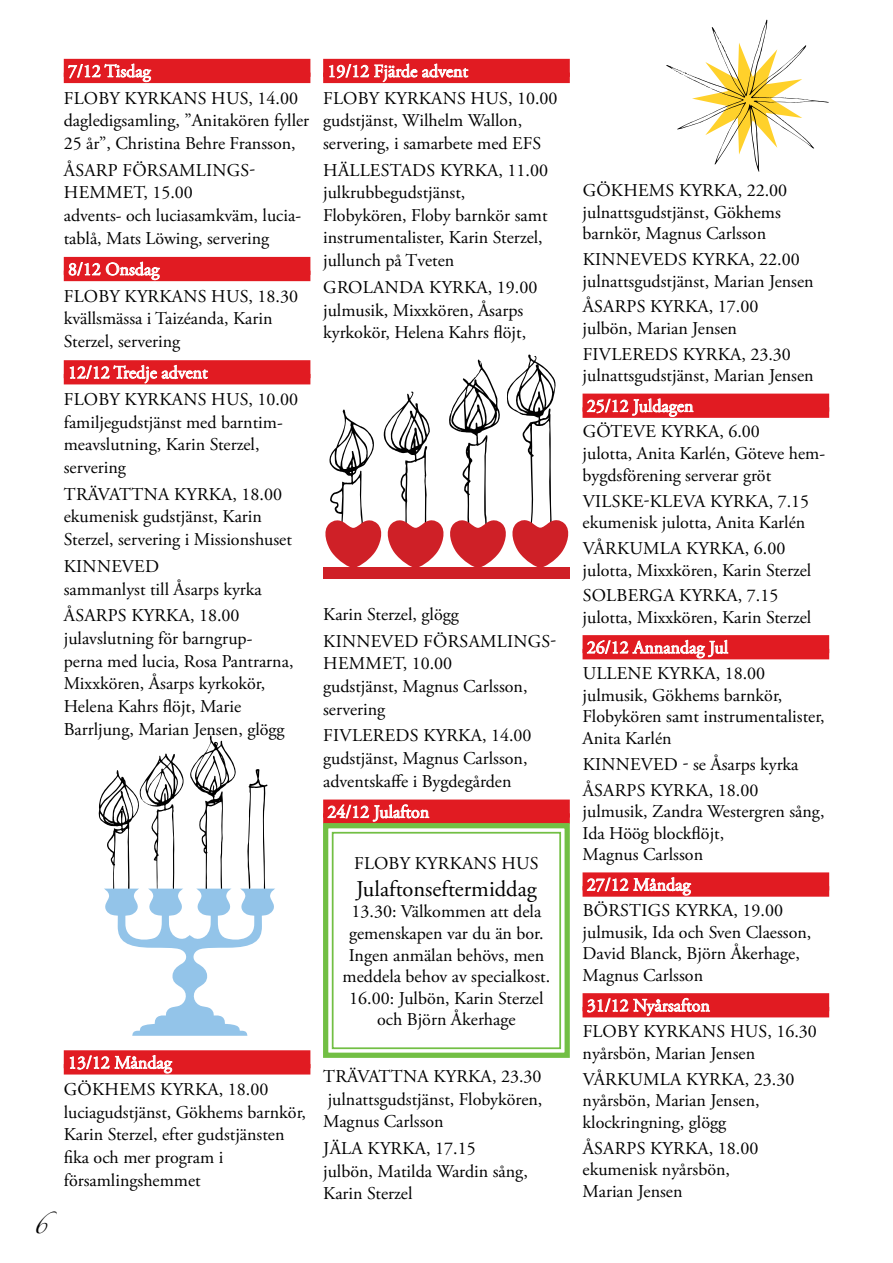
<style>
.page{position:relative;width:893px;height:1263px;background:#fff}
.page>*{position:absolute;margin:0;border:0;box-sizing:border-box;transform-origin:0 0}
.t1{font:22.5px "Adobe Garamond Pro";color:#000}
.t2{font:18px/22.6px "Adobe Garamond Pro";letter-spacing:.015em;color:#000}
.t3{font:18px "Adobe Garamond Pro";color:#fff}
.t4{font:18px/21.6px "Adobe Garamond Pro";letter-spacing:-.01em;color:#000;text-align:center}
.t5{font:18px/21.6px "Adobe Garamond Pro";letter-spacing:-.02em;color:#000}
.t6{font:18px "Zapfino";color:#000}
</style>
<div class="page">
<div style="left:64px;top:59px;width:246px;height:18px;background:#e11b22"></div>
<div style="left:64px;top:73px;width:246px;height:10px;background:#e11b22"></div>
<div style="left:64px;top:257px;width:246px;height:18px;background:#e11b22"></div>
<div style="left:64px;top:271px;width:246px;height:10px;background:#e11b22"></div>
<div style="left:64px;top:360px;width:246px;height:18px;background:#e11b22"></div>
<div style="left:64px;top:374px;width:246px;height:10px;background:#e11b22"></div>
<div style="left:64px;top:1050px;width:246px;height:18px;background:#e11b22"></div>
<div style="left:64px;top:1064px;width:246px;height:10px;background:#e11b22"></div>
<svg style="left:68px;top:63px;width:84px;height:19px"></svg>
<svg style="left:68px;top:261px;width:92px;height:19px"></svg>
<svg style="left:69px;top:365px;width:139px;height:19px"></svg>
<svg style="left:69px;top:1055px;width:104px;height:19px"></svg>
<div style="left:323px;top:59px;width:247px;height:18px;background:#e11b22"></div>
<div style="left:323px;top:73px;width:247px;height:10px;background:#e11b22"></div>
<div style="left:323px;top:799px;width:247px;height:18px;background:#e11b22"></div>
<div style="left:323px;top:813px;width:247px;height:11px;background:#e11b22"></div>
<svg style="left:329px;top:63px;width:140px;height:19px"></svg>
<svg style="left:327px;top:804px;width:103px;height:16px"></svg>
<div style="left:583px;top:394px;width:246px;height:18px;background:#e11b22"></div>
<div style="left:583px;top:407px;width:246px;height:11px;background:#e11b22"></div>
<div style="left:583px;top:635px;width:246px;height:18px;background:#e11b22"></div>
<div style="left:583px;top:649px;width:246px;height:10px;background:#e11b22"></div>
<div style="left:583px;top:872px;width:246px;height:18px;background:#e11b22"></div>
<div style="left:583px;top:886px;width:246px;height:11px;background:#e11b22"></div>
<div style="left:583px;top:993px;width:246px;height:18px;background:#e11b22"></div>
<div style="left:583px;top:1007px;width:246px;height:10px;background:#e11b22"></div>
<svg style="left:586px;top:398px;width:108px;height:19px"></svg>
<svg style="left:586px;top:639px;width:143px;height:20px"></svg>
<svg style="left:586px;top:877px;width:105px;height:19px"></svg>
<svg style="left:587px;top:997px;width:123px;height:19px"></svg>
<svg style="left:99px;top:735px;width:176px;height:301px"></svg>
<svg style="left:325px;top:355px;width:244px;height:212px"></svg>
<div style="left:323px;top:567px;width:247px;height:12px;background:#cf2027"></div>
<svg style="left:666px;top:19px;width:163px;height:153px"></svg>
<svg style="left:323px;top:820px;width:247px;height:238px"></svg>
<div style="left:332px;top:832px;width:229px;height:217px;border:2px solid #72bf44"></div>
<p class="t3" style="left:68px;top:60px;width:84px">7/12 Tisdag</p>
<p class="t2" style="left:64px;top:87px;width:247px">FLOBY KYRKANS HUS, 14.00 dagledigsamling, ”Anitakören fyller<br>25 år”, Christina Behre Fransson,</p>
<p class="t2" style="left:64px;top:159px;width:239px">ÅSARP FÖRSAMLINGS-<br>HEMMET, 15.00<br>advents- och luciasamkväm, lucia&shy;tablå, Mats Löwing, servering</p>
<p class="t3" style="left:68px;top:258px;width:93px">8/12 Onsdag</p>
<p class="t2" style="left:64px;top:285px;width:236px">FLOBY KYRKANS HUS, 18.30 kvällsmässa i Taizéanda, Karin<br>Sterzel, servering</p>
<p class="t3" style="left:68px;top:362px;width:141px">12/12 Tredje advent</p>
<p class="t2" style="left:64px;top:389px;width:236px">FLOBY KYRKANS HUS, 10.00 familjegudstjänst med barntim&shy;meavslutning, Karin Sterzel, servering</p>
<p class="t2" style="left:64px;top:483px;width:230px">TRÄVATTNA KYRKA, 18.00 ekumenisk gudstjänst, Karin<br>Sterzel, servering i Missionshuset</p>
<p class="t2" style="left:64px;top:556px;width:200px">KINNEVED<br>sammanlyst till Åsarps kyrka</p>
<p class="t2" style="left:64px;top:605px;width:231px">ÅSARPS KYRKA, 18.00 julavslutning för barngrup&shy;perna med lucia, Rosa Pantrarna,<br>Mixxkören, Åsarps kyrkokör,<br>Helena Kahrs flöjt, Marie<br>Barrljung, Marian Jensen, glögg</p>
<p class="t3" style="left:327px;top:60px;width:142px">19/12 Fjärde advent</p>
<p class="t2" style="left:323px;top:87px;width:236px">FLOBY KYRKANS HUS, 10.00 gudstjänst, Wilhelm Wallon, servering, i samarbete med EFS</p>
<p class="t2" style="left:323px;top:159px;width:226px">HÄLLESTADS KYRKA, 11.00 julkrubbegudstjänst,<br>Flobykören, Floby barnkör samt instrumentalister, Karin Sterzel, jullunch på Tveten</p>
<p class="t2" style="left:323px;top:276px;width:216px">GROLANDA KYRKA, 19.00 julmusik, Mixxkören, Åsarps kyrkokör, Helena Kahrs flöjt,</p>
<p class="t2" style="left:323px;top:601px;width:235px;line-height:26.8px">Karin Sterzel, glögg<br>KINNEVED FÖRSAMLINGS-</p>
<p class="t2" style="left:323px;top:653px;width:206px">HEMMET, 10.00 gudstjänst, Magnus Carlsson, servering</p>
<p class="t2" style="left:323px;top:725px;width:210px">FIVLEREDS KYRKA, 14.00 gudstjänst, Magnus Carlsson, adventskaffe i Bygdegården</p>
<p class="t3" style="left:327px;top:801px;width:103px">24/12 Julafton</p>
<p class="t3" style="left:68px;top:1052px;width:105px">13/12 Måndag</p>
<p class="t2" style="left:64px;top:1079px;width:244px">GÖKHEMS KYRKA, 18.00 luciagudstjänst, Gökhems barnkör,<br>Karin Sterzel, efter gudstjänsten fika och mer program i församlingshemmet</p>
<p class="t6" style="left:32px;top:1217px;width:17px">6</p>
<p class="t2" style="left:354px;top:852px;width:186px">FLOBY KYRKANS HUS</p>
<p class="t1" style="left:356px;top:875px;width:183px">Julaftonseftermiddag</p>
<p class="t4" style="left:343px;top:901px;width:209px">13.30: Välkommen att dela gemenskapen var du än bor.<br>Ingen anmälan behövs, men meddela behov av specialkost.<br>16.00: Julbön, Karin Sterzel och Björn Åkerhage</p>
<p class="t2" style="left:323px;top:1065px;width:221px;text-align:justify">TRÄVATTNA KYRKA, 23.30 julnattsgudstjänst, Flobykören, Magnus Carlsson</p>
<p class="t2" style="left:323px;top:1138px;width:206px">JÄLA KYRKA, 17.15 julbön, Matilda Wardin sång,<br>Karin Sterzel</p>
<p class="t2" style="left:583px;top:180px;width:206px;line-height:21.6px">GÖKHEMS KYRKA, 22.00 julnattsgudstjänst, Gökhems barnkör, Magnus Carlsson</p>
<p class="t2" style="left:583px;top:249px;width:233px;line-height:21.6px">KINNEVEDS KYRKA, 22.00 julnattsgudstjänst, Marian Jensen</p>
<p class="t2" style="left:583px;top:297px;width:177px;line-height:21.6px">ÅSARPS KYRKA, 17.00 julbön, Marian Jensen</p>
<p class="t2" style="left:583px;top:344px;width:233px;line-height:21.6px">FIVLEREDS KYRKA, 23.30 julnattsgudstjänst, Marian Jensen</p>
<p class="t3" style="left:587px;top:395px;width:108px">25/12 Juldagen</p>
<p class="t2" style="left:583px;top:422px;width:244px;line-height:21.6px">GÖTEVE KYRKA, 6.00<br>julotta, Anita Karlén, Göteve hem&shy;bygdsförening serverar gröt</p>
<p class="t2" style="left:583px;top:491px;width:228px;line-height:21.6px">VILSKE-KLEVA KYRKA, 7.15 ekumenisk julotta, Anita Karlén</p>
<p class="t2" style="left:583px;top:538px;width:230px;line-height:21.6px">VÅRKUMLA KYRKA, 6.00 julotta, Mixxkören, Karin Sterzel</p>
<p class="t2" style="left:583px;top:585px;width:230px;line-height:21.6px">SOLBERGA KYRKA, 7.15 julotta, Mixxkören, Karin Sterzel</p>
<p class="t3" style="left:587px;top:637px;width:143px">26/12 Annandag Jul</p>
<p class="t2" style="left:583px;top:663px;width:244px;line-height:21.6px">ULLENE KYRKA, 18.00 julmusik, Gökhems barnkör,<br>Flobykören samt instrumentalister,<br>Anita Karlén</p>
<p class="t2" style="left:583px;top:752px;width:218px;line-height:25.8px">KINNEVED - se Åsarps kyrka<br>ÅSARPS KYRKA, 18.00</p>
<p class="t5" style="left:583px;top:801px;width:243px">julmusik, Zandra Westergren sång,<br>Ida Höög blockflöjt,<br>Magnus Carlsson</p>
<p class="t3" style="left:587px;top:874px;width:105px">27/12 Måndag</p>
<p class="t2" style="left:583px;top:900px;width:230px;line-height:21.6px">BÖRSTIGS KYRKA, 19.00 julmusik, Ida och Sven Claesson,<br>David Blanck, Björn Åkerhage,<br>Magnus Carlsson</p>
<p class="t3" style="left:587px;top:995px;width:125px">31/12 Nyårsafton</p>
<p class="t2" style="left:583px;top:1021px;width:236px;line-height:21.6px">FLOBY KYRKANS HUS, 16.30 nyårsbön, Marian Jensen</p>
<p class="t2" style="left:583px;top:1069px;width:213px;line-height:21.6px">VÅRKUMLA KYRKA, 23.30 nyårsbön, Marian Jensen, klockringning, glögg</p>
<p class="t2" style="left:583px;top:1138px;width:177px;line-height:21.6px">ÅSARPS KYRKA, 18.00 ekumenisk nyårsbön,<br>Marian Jensen</p>
</div>
